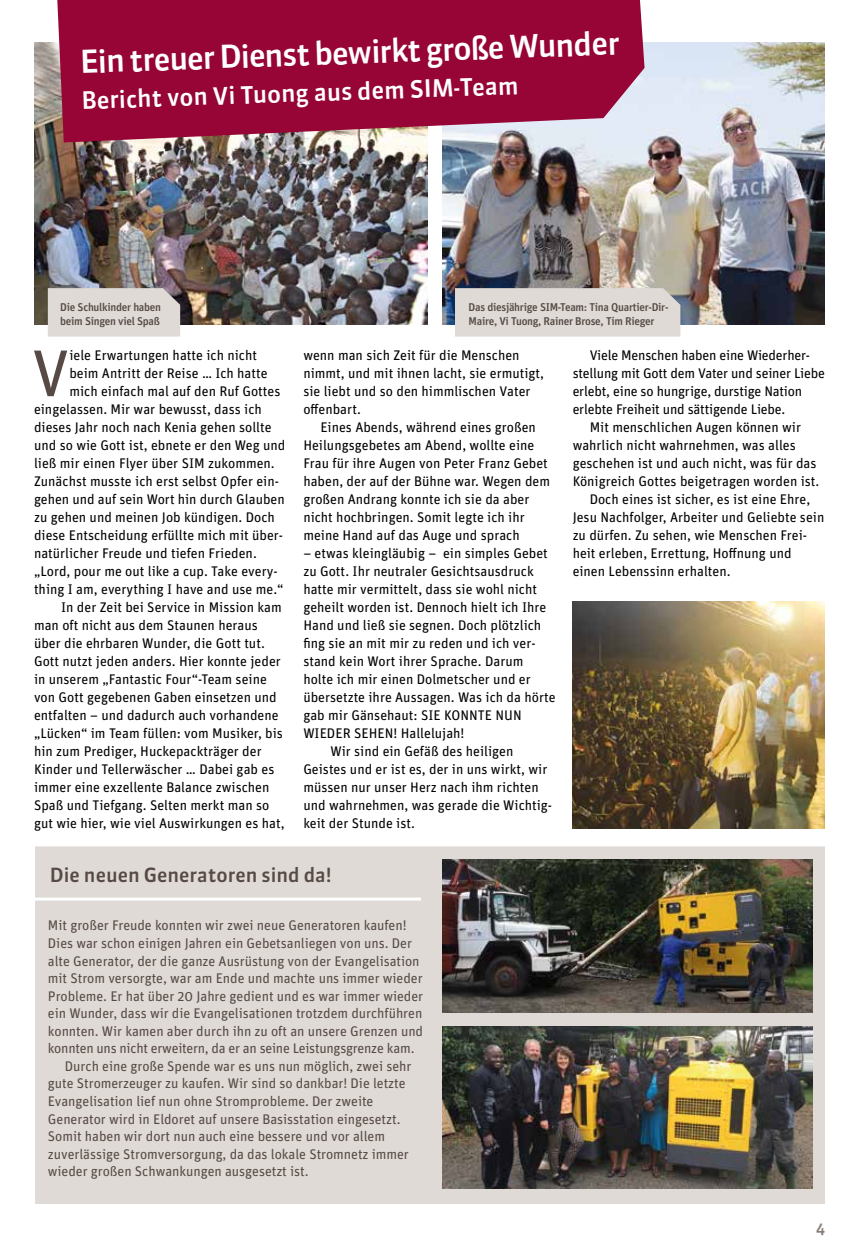
<style>
.page{position:relative;width:859px;height:1255px;background:#fff}
.page>*{position:absolute;margin:0;border:0;box-sizing:border-box;transform-origin:0 0}
.t1{font:66.15px "Unit";color:#574a44}
.t2{font:500 31.5px "Sanuk OT";color:#fff}
.t3{font:500 24px "Sanuk OT";color:#fff}
.t4{font:500 19.5px "Sanuk OT";color:#574a44}
.t5{font:500 15.75px "Sanuk OT";color:#867a74}
.t6{font:13.95px/18px "Unit";color:#000}
.t7{font:13.95px "Unit";letter-spacing:-.005em;color:#574a44}
.t8{font:500 11.25px/13.5px "Unit";letter-spacing:-.025em;color:#574a44}
</style>
<div class="page">
<div style="left:35px;top:846px;width:790px;height:357px;background:#dfdad6"></div>
<img style="left:442px;top:43px;width:383px;height:281px">
<img style="left:34px;top:43px;width:393px;height:281px">
<hr style="left:33px;top:897px;width:388px;height:3px;background:#fff">
<svg style="left:57px;top:0;width:587px;height:142px;fill:#960536"></svg>
<div style="left:455px;top:288px;width:225px;height:48px;background:#dfdad6"></div>
<div style="left:48px;top:288px;width:132px;height:48px;background:#dfdad6"></div>
<img style="left:442px;top:1026px;width:370px;height:162px">
<img style="left:442px;top:859px;width:370px;height:153px">
<img style="left:573px;top:602px;width:252px;height:226px">
<h2 class="t2" style="left:79px;top:42px;width:542px;rotate:-2deg">Ein treuer Dienst bewirkt große Wunder</h2>
<h3 class="t3" style="left:81px;top:86px;width:439px;rotate:-2deg">Bericht von Vi Tuong aus dem SIM-Team</h3>
<p class="t8" style="left:60px;top:300px;width:102px">Die Schulkinder haben beim Singen viel Spaß</p>
<h1 class="t1" style="left:32px;top:334px;width:39px">V</h1>
<p class="t6" style="left:69px;top:346px;width:189px">iele Erwartungen hatte ich nicht</p>
<p class="t6" style="left:69px;top:364px;width:200px">beim Antritt der Reise … Ich hatte</p>
<p class="t6" style="left:69px;top:382px;width:213px">mich einfach mal auf den Ruf Gottes</p>
<p class="t6" style="left:34px;top:400px;width:229px">eingelassen. Mir war bewusst, dass ich</p>
<p class="t6" style="left:34px;top:418px;width:239px">dieses Jahr noch nach Kenia gehen sollte</p>
<p class="t6" style="left:34px;top:436px;width:253px">und so wie Gott ist, ebnete er den Weg und</p>
<p class="t6" style="left:34px;top:454px;width:242px">ließ mir einen Flyer über SIM zukommen.</p>
<p class="t6" style="left:34px;top:472px;width:246px">Zunächst musste ich erst selbst Opfer ein-</p>
<p class="t6" style="left:34px;top:490px;width:252px">gehen und auf sein Wort hin durch Glauben</p>
<p class="t6" style="left:34px;top:508px;width:242px">zu gehen und meinen Job kündigen. Doch</p>
<p class="t6" style="left:34px;top:526px;width:251px">diese Entscheidung erfüllte mich mit über-</p>
<p class="t6" style="left:34px;top:544px;width:224px">natürlicher Freude und tiefen Frieden.</p>
<p class="t6" style="left:34px;top:562px;width:245px">„Lord, pour me out like a cup. Take every-</p>
<p class="t6" style="left:34px;top:580px;width:251px">thing I am, everything I have and use me.“</p>
<p class="t6" style="left:61px;top:598px;width:222px">In der Zeit bei Service in Mission kam</p>
<p class="t6" style="left:34px;top:616px;width:225px">man oft nicht aus dem Staunen heraus</p>
<p class="t6" style="left:34px;top:634px;width:232px">über die ehrbaren Wunder, die Gott tut.</p>
<p class="t6" style="left:34px;top:652px;width:248px">Gott nutzt jeden anders. Hier konnte jeder</p>
<p class="t6" style="left:34px;top:670px;width:234px">in unserem „Fantastic Four“-Team seine</p>
<p class="t6" style="left:34px;top:688px;width:244px">von Gott gegebenen Gaben einsetzen und</p>
<p class="t6" style="left:34px;top:706px;width:246px">entfalten – und dadurch auch vorhandene</p>
<p class="t6" style="left:34px;top:724px;width:250px">„Lücken“ im Team füllen: vom Musiker, bis</p>
<p class="t6" style="left:34px;top:742px;width:229px">hin zum Prediger, Huckepackträger der</p>
<p class="t6" style="left:34px;top:760px;width:242px">Kinder und Tellerwäscher … Dabei gab es</p>
<p class="t6" style="left:34px;top:778px;width:237px">immer eine exzellente Balance zwischen</p>
<p class="t6" style="left:34px;top:796px;width:237px">Spaß und Tiefgang. Selten merkt man so</p>
<p class="t6" style="left:34px;top:814px;width:252px">gut wie hier, wie viel Auswirkungen es hat,</p>
<p class="t8" style="left:469px;top:300px;width:201px">Das diesjährige SIM-Team: Tina Quartier-Dir-<br>Maire, Vi Tuong, Rainer Brose, Tim Rieger</p>
<p class="t6" style="left:303px;top:346px;width:242px">wenn man sich Zeit für die Menschen nimmt, und mit ihnen lacht, sie ermutigt, sie liebt und so den himmlischen Vater offenbart.</p>
<p class="t6" style="left:303px;top:418px;width:248px;text-indent:17px">Eines Abends, während eines großen Heilungsgebetes am Abend, wollte eine Frau für ihre Augen von Peter Franz Gebet haben, der auf der Bühne war. Wegen dem großen Andrang konnte ich sie da aber nicht hochbringen. Somit legte ich ihr meine Hand auf das Auge und sprach</p>
<p class="t6" style="left:303px;top:544px;width:246px">– etwas kleingläubig – ein simples Gebet</p>
<p class="t6" style="left:303px;top:562px;width:232px">zu Gott. Ihr neutraler Gesichtsausdruck</p>
<p class="t6" style="left:303px;top:580px;width:235px">hatte mir vermittelt, dass sie wohl nicht</p>
<p class="t6" style="left:303px;top:598px;width:244px">geheilt worden ist. Dennoch hielt ich Ihre</p>
<p class="t6" style="left:303px;top:616px;width:239px">Hand und ließ sie segnen. Doch plötzlich</p>
<p class="t6" style="left:303px;top:634px;width:234px">fing sie an mit mir zu reden und ich ver-</p>
<p class="t6" style="left:303px;top:652px;width:222px">stand kein Wort ihrer Sprache. Darum</p>
<p class="t6" style="left:303px;top:670px;width:229px">holte ich mir einen Dolmetscher und er</p>
<p class="t6" style="left:303px;top:688px;width:254px">übersetzte ihre Aussagen. Was ich da hörte</p>
<p class="t6" style="left:303px;top:706px;width:220px">gab mir Gänsehaut: SIE KONNTE NUN</p>
<p class="t6" style="left:303px;top:724px;width:163px">WIEDER SEHEN! Hallelujah!</p>
<p class="t6" style="left:330px;top:742px;width:184px">Wir sind ein Gefäß des heiligen</p>
<p class="t6" style="left:303px;top:760px;width:246px">Geistes und er ist es, der in uns wirkt, wir</p>
<p class="t6" style="left:303px;top:778px;width:237px">müssen nur unser Herz nach ihm richten</p>
<p class="t6" style="left:303px;top:796px;width:250px">und wahrnehmen, was gerade die Wichtig-</p>
<p class="t6" style="left:303px;top:814px;width:113px">keit der Stunde ist.</p>
<p class="t6" style="left:590px;top:346px;width:222px">Viele Menschen haben eine Wiederher-</p>
<p class="t6" style="left:573px;top:364px;width:254px">stellung mit Gott dem Vater und seiner Liebe</p>
<p class="t6" style="left:573px;top:382px;width:231px">erlebt, eine so hungrige, durstige Nation</p>
<p class="t6" style="left:573px;top:400px;width:214px">erlebte Freiheit und sättigende Liebe.</p>
<p class="t6" style="left:590px;top:418px;width:213px">Mit menschlichen Augen können wir</p>
<p class="t6" style="left:573px;top:436px;width:225px">wahrlich nicht wahrnehmen, was alles</p>
<p class="t6" style="left:573px;top:454px;width:245px">geschehen ist und auch nicht, was für das</p>
<p class="t6" style="left:573px;top:472px;width:248px">Königreich Gottes beigetragen worden ist.</p>
<p class="t6" style="left:590px;top:490px;width:222px">Doch eines ist sicher, es ist eine Ehre,</p>
<p class="t6" style="left:573px;top:508px;width:253px">Jesu Nachfolger, Arbeiter und Geliebte sein</p>
<p class="t6" style="left:573px;top:526px;width:236px">zu dürfen. Zu sehen, wie Menschen Frei-</p>
<p class="t6" style="left:573px;top:544px;width:220px">heit erleben, Errettung, Hoffnung und</p>
<p class="t6" style="left:573px;top:562px;width:159px">einen Lebenssinn erhalten.</p>
<h3 class="t4" style="left:50px;top:863px;width:283px">Die neuen Generatoren sind da!</h3>
<p class="t7" style="left:48px;top:917px;width:360px">Mit großer Freude konnten wir zwei neue Generatoren kaufen!</p>
<p class="t7" style="left:48px;top:934px;width:366px">Dies war schon einigen Jahren ein Gebetsanliegen von uns. Der</p>
<p class="t7" style="left:48px;top:952px;width:373px">alte Generator, der die ganze Ausrüstung von der Evangelisation</p>
<p class="t7" style="left:48px;top:970px;width:376px">mit Strom versorgte, war am Ende und machte uns immer wieder</p>
<p class="t7" style="left:48px;top:987px;width:377px">Probleme. Er hat über 20 Jahre gedient und es war immer wieder</p>
<p class="t7" style="left:48px;top:1005px;width:376px">ein Wunder, dass wir die Evangelisationen trotzdem durchführen</p>
<p class="t7" style="left:48px;top:1022px;width:377px">konnten. Wir kamen aber durch ihn zu oft an unsere Grenzen und</p>
<p class="t7" style="left:48px;top:1040px;width:368px">konnten uns nicht erweitern, da er an seine Leistungsgrenze kam.</p>
<p class="t7" style="left:65px;top:1057px;width:348px">Durch eine große Spende war es uns nun möglich, zwei sehr</p>
<p class="t7" style="left:48px;top:1075px;width:359px">gute Stromerzeuger zu kaufen. Wir sind so dankbar! Die letzte</p>
<p class="t7" style="left:48px;top:1092px;width:327px">Evangelisation lief nun ohne Stromprobleme. Der zweite</p>
<p class="t7" style="left:48px;top:1110px;width:354px">Generator wird in Eldoret auf unsere Basisstation eingesetzt.</p>
<p class="t7" style="left:48px;top:1127px;width:339px">Somit haben wir dort nun auch eine bessere und vor allem</p>
<p class="t7" style="left:48px;top:1145px;width:362px">zuverlässige Stromversorgung, da das lokale Stromnetz immer</p>
<p class="t7" style="left:48px;top:1163px;width:262px">wieder großen Schwankungen ausgesetzt ist.</p>
<p class="t5" style="left:816px;top:1218px;width:11px">4</p>
</div>
